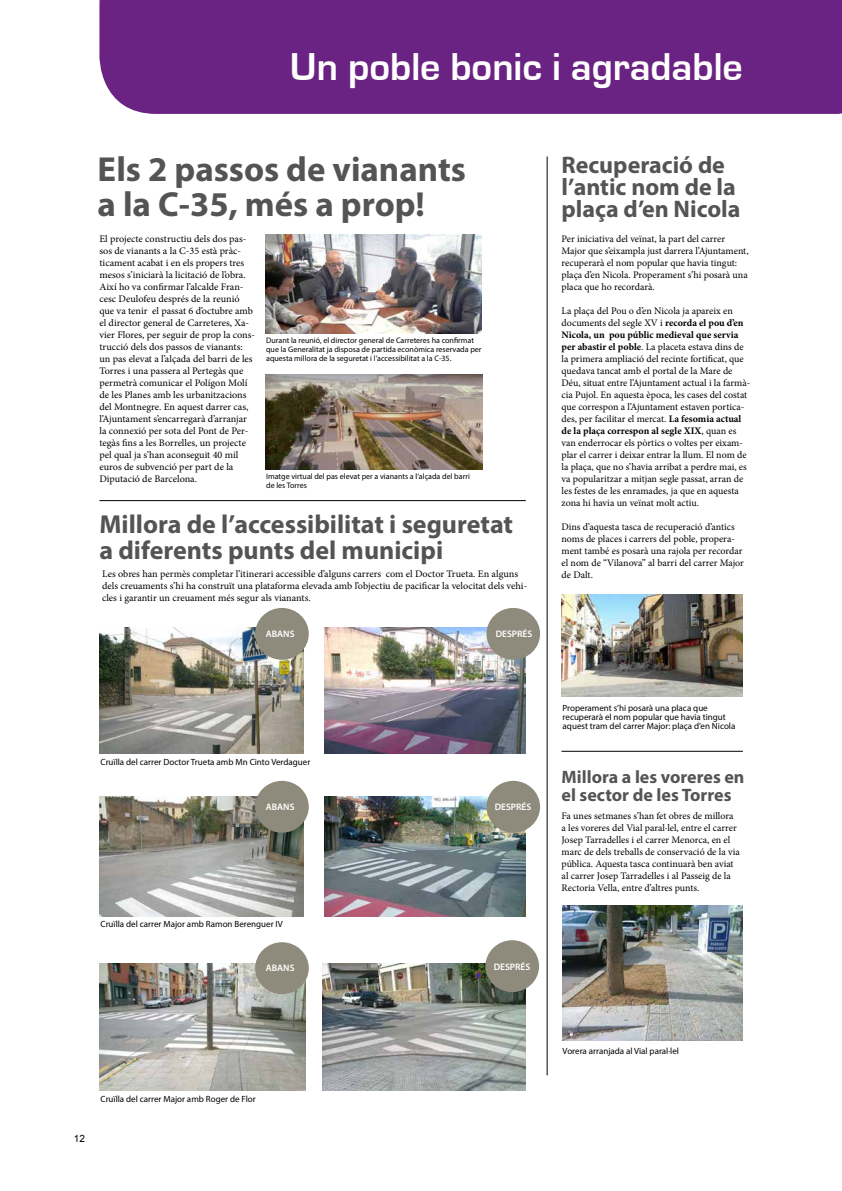
<style>
.page{position:relative;width:842px;height:1191px;background:#fff}
.page>*{position:absolute;margin:0;border:0;box-sizing:border-box;transform-origin:0 0}
.t1{font:700 40px "Eurostile";color:#fff}
.t2{font:700 34.9px/34.9px "Myriad Pro";color:#555454}
.t3{font:700 26px/26px "Myriad Pro";color:#555454}
.t4{font:700 24px/22px "Myriad Pro";color:#555454}
.t5{font:700 18px/18px "Myriad Pro";color:#555454}
.t6{font:10px/12px "Minion Pro";color:#000}
.t7{font:10px "Arial";color:#000}
.t8{font:600 9.4px "Myriad Pro";color:#fff}
.t9{font:9px/9px "Myriad Pro";color:#000}
.t10{font:8px/9px "Myriad Pro";color:#000}
.s1{font-weight:700}
</style>
<div class="page">
<div style="left:99px;top:0;width:743px;height:114px;background:#6a2383"></div>
<hr style="left:547px;top:156px;width:1px;height:919px;background:#000">
<hr style="left:99px;top:500px;width:427px;height:1px;background:#000">
<hr style="left:561px;top:751px;width:182px;height:1px;background:#000">
<img style="left:266px;top:235px;width:215px;height:98px">
<img style="left:266px;top:375px;width:216px;height:94px">
<img style="left:99px;top:627px;width:204px;height:126px">
<img style="left:325px;top:627px;width:201px;height:126px">
<img style="left:99px;top:796px;width:204px;height:120px">
<img style="left:325px;top:796px;width:201px;height:120px">
<div style="left:255px;top:608px;width:54px;height:52px;background:#8e8b7c;border-radius:50%"></div>
<div style="left:255px;top:781px;width:54px;height:51px;background:#8e8b7c;border-radius:50%"></div>
<div style="left:486px;top:608px;width:54px;height:52px;background:#8e8b7c;border-radius:50%"></div>
<div style="left:486px;top:781px;width:54px;height:51px;background:#8e8b7c;border-radius:50%"></div>
<img style="left:323px;top:963px;width:203px;height:127px">
<img style="left:99px;top:963px;width:206px;height:127px">
<div style="left:255px;top:942px;width:54px;height:52px;background:#8e8b7c;border-radius:50%"></div>
<div style="left:485px;top:940px;width:54px;height:52px;background:#8e8b7c;border-radius:50%"></div>
<img style="left:561px;top:594px;width:182px;height:102px">
<img style="left:563px;top:906px;width:180px;height:135px">
<h1 class="t1" style="left:290px;top:45px;width:454px">Un poble bonic i agradable</h1>
<h2 class="t2" style="left:98px;top:151px;width:370px">Els 2 passos de vianants a la C-35, més a prop!</h2>
<h3 class="t4" style="left:561px;top:153px;width:180px">Recuperació de l’antic nom de la plaça d’en Nicola</h3>
<p class="t6" style="left:99px;top:233px;width:157px">El projecte constructiu dels dos pas&shy;sos de vianants a la C-35 està pràc&shy;ticament acabat i en els propers tres mesos s’iniciarà la licitació de l’obra.<br>Així ho va confirmar l’alcalde Fran&shy;cesc Deulofeu després de la reunió que va tenir el passat 6 d’octubre amb el director general de Carreteres, Xa&shy;vier Flores, per seguir de prop la cons&shy;trucció dels dos passos de vianants: un pas elevat a l’alçada del barri de les Torres i una passera al Pertegàs que permetrà comunicar el Polígon Molí de les Planes amb les urbanitzacions del Montnegre. En aquest darrer cas, l’Ajuntament s’encarregarà d’arranjar la connexió per sota del Pont de Per&shy;tegàs fins a les Borrelles, un projecte pel qual ja s’han aconseguit 40 mil euros de subvenció per part de la Diputació de Barcelona.</p>
<p class="t6" style="left:561px;top:233px;width:189px">Per iniciativa del veïnat, la part del carrer Major que s’eixampla just darrera l’Ajuntament, recuperarà el nom popular que havia tingut: plaça d’en Nicola. Properament s’hi posarà una placa que ho recordarà.</p>
<p class="t6" style="left:561px;top:305px;width:190px">La plaça del Pou o d’en Nicola ja apareix en documents del segle XV i <span class="s1">recorda el pou d’en Nicola, un pou públic medieval que servia per abastir el poble</span>. La placeta estava dins de la primera ampliació del recinte fortificat, que quedava tancat amb el portal de la Mare de Déu, situat entre l’Ajuntament actual i la farmà&shy;cia Pujol. En aquesta època, les cases del costat que correspon a l’Ajuntament estaven portica&shy;des, per facilitar el mercat. <span class="s1">La fesomia actual de la plaça correspon al segle XIX</span>, quan es van enderrocar els pòrtics o voltes per eixam&shy;plar el carrer i deixar entrar la llum. El nom de la plaça, que no s’havia arribat a perdre mai, es va popularitzar a mitjan segle passat, arran de les festes de les enramades, ja que en aquesta zona hi havia un veïnat molt actiu.</p>
<p class="t6" style="left:561px;top:521px;width:184px">Dins d’aquesta tasca de recuperació d’antics noms de places i carrers del poble, propera&shy;ment també es posarà una rajola per recordar el nom de “Vilanova” al barri del carrer Major de Dalt.</p>
<p class="t10" style="left:266px;top:335px;width:217px">Durant la reunió, el director general de Carreteres ha confirmat que la Generalitat ja disposa de partida econòmica reservada per aquesta millora de la seguretat i l’accessibilitat a la C-35.</p>
<p class="t10" style="left:266px;top:471px;width:205px">Imatge virtual del pas elevat per a vianants a l’alçada del barri de les Torres</p>
<h3 class="t3" style="left:99px;top:511px;width:415px">Millora de l’accessibilitat i seguretat a diferents punts del municipi</h3>
<p class="t6" style="left:102px;top:568px;width:427px">Les obres han permès completar l’itinerari accessible d’alguns carrers com el Doctor Trueta. En alguns dels creuaments s’hi ha construït una plataforma elevada amb l’objectiu de pacificar la velocitat dels vehi&shy;cles i garantir un creuament més segur als vianants.</p>
<p class="t8" style="left:266px;top:627px;width:30px">ABANS</p>
<p class="t9" style="left:100px;top:757px;width:211px">Cruïlla del carrer Doctor Trueta amb Mn Cinto Verdaguer</p>
<p class="t8" style="left:266px;top:800px;width:30px">ABANS</p>
<p class="t9" style="left:100px;top:919px;width:184px">Cruïlla del carrer Major amb Ramon Berenguer IV</p>
<p class="t8" style="left:496px;top:627px;width:38px">DESPRÉS</p>
<p class="t8" style="left:495px;top:801px;width:38px">DESPRÉS</p>
<p class="t8" style="left:266px;top:961px;width:30px">ABANS</p>
<p class="t8" style="left:494px;top:960px;width:38px">DESPRÉS</p>
<p class="t9" style="left:563px;top:703px;width:174px">Properament s’hi posarà una placa que recuperarà el nom popular que havia tingut aquest tram del carrer Major: plaça d’en Nicola</p>
<h3 class="t5" style="left:561px;top:767px;width:184px">Millora a les voreres en el sector de les Torres</h3>
<p class="t6" style="left:561px;top:809px;width:180px">Fa unes setmanes s’han fet obres de millora a les voreres del Vial paral·lel, entre el carrer Josep Tarradelles i el carrer Menorca, en el marc de dels treballs de conservació de la via pública. Aquesta tasca continuarà ben aviat al carrer Josep Tarradelles i al Passeig de la Rectoria Vella, entre d’altres punts.</p>
<p class="t7" style="left:74px;top:1131px;width:13px">12</p>
<p class="t9" style="left:100px;top:1094px;width:157px">Cruïlla del carrer Major amb Roger de Flor</p>
<p class="t9" style="left:563px;top:1046px;width:118px">Vorera arranjada al Vial paral·lel</p>
</div>
